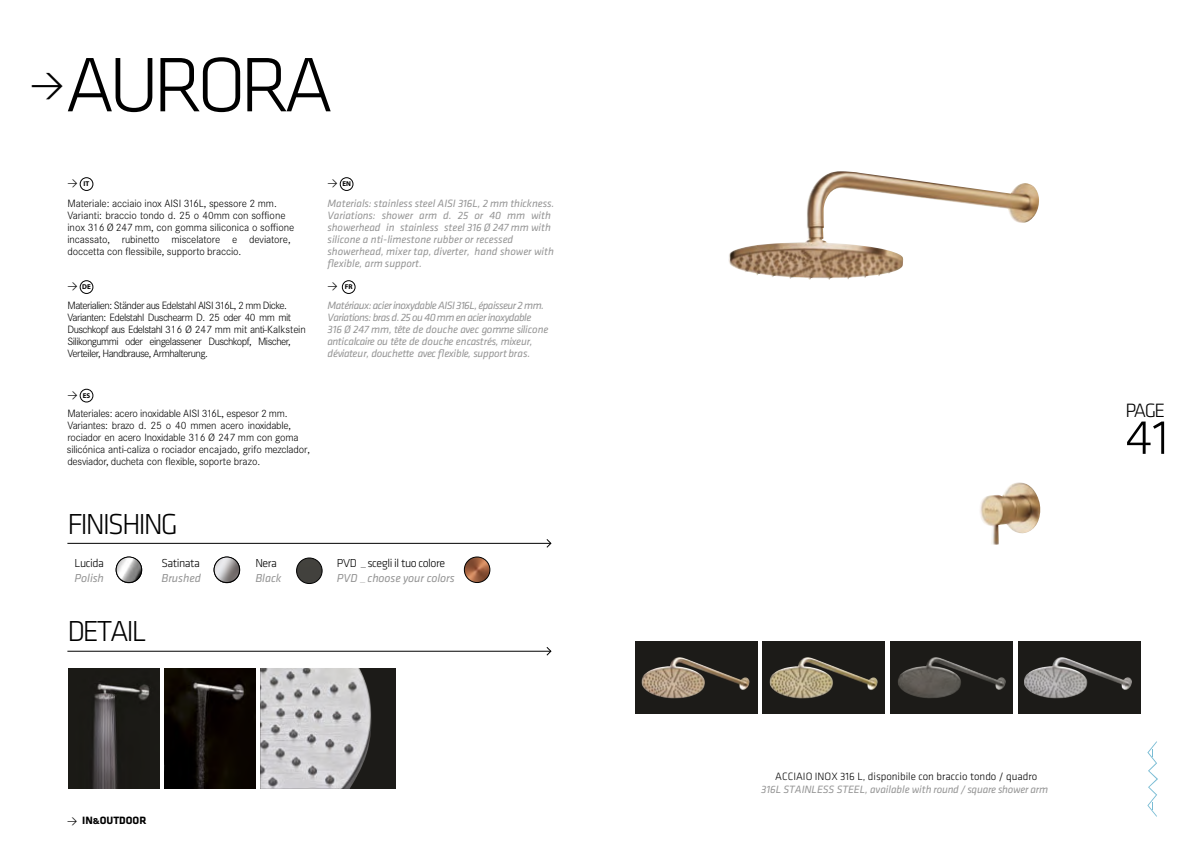
<style>
.page{position:relative;width:1191px;height:842px;background:#fff}
.page>*{position:absolute;margin:0;border:0;box-sizing:border-box;transform-origin:0 0}
.t1{font:300 80px "Klavika";letter-spacing:-.075em;color:#000}
.t2{font:300 50px "Klavika";color:#000}
.t3{font:33.4px "DIN";color:#000}
.t4{font:300 30px "Klavika";letter-spacing:-.075em;color:#000}
.t5{font:300 20px "Klavika";color:#000}
.t6{font:300 12px "Klavika";letter-spacing:-.04em;color:#000}
.t7{font:italic 12px "Klavika";letter-spacing:-.01em;color:#959595}
.t8{font:300 11px/12px "Corporate S";letter-spacing:-.025em;color:#000}
.t9{font:italic 11px/12px "Klavika";letter-spacing:-.01em;color:#959595}
.t10{font:300 11px/12px "Corporate S";letter-spacing:-.05em;color:#000}
.t11{font:italic 11px/12px "Klavika";letter-spacing:-.045em;color:#959595}
.t12{font:300 11px "Klavika";color:#000}
.t13{font:700 11px "Klavika";color:#000}
.t14{font:10px "DIN";color:#000}
.t15{font:700 7px "Myriad";color:#000}
.s1{font-family:"DIN";font-weight:400;font-size:10px}
.s2{font-family:"Verdana";font-size:8px}
</style>
<div class="page">
<div style="left:260px;top:668px;width:136px;height:121px;background:#1c1b18"></div>
<img style="left:260px;top:668px;width:112px;height:121px">
<img style="left:69px;top:668px;width:90px;height:121px">
<div style="left:80px;top:177px;width:13px;height:14px;border:1px solid #000;border-radius:50%"></div>
<div style="left:340px;top:177px;width:13px;height:14px;border:1px solid #000;border-radius:50%"></div>
<div style="left:80px;top:280px;width:13px;height:14px;border:1px solid #000;border-radius:50%"></div>
<div style="left:342px;top:280px;width:13px;height:14px;border:1px solid #000;border-radius:50%"></div>
<div style="left:80px;top:389px;width:13px;height:13px;border:1px solid #000;border-radius:50%"></div>
<hr style="left:67px;top:543px;width:484px;height:1px;background:#000">
<svg style="left:546px;top:539px;width:5px;height:9px"></svg>
<hr style="left:67px;top:651px;width:484px;height:1px;background:#000">
<svg style="left:546px;top:647px;width:5px;height:9px"></svg>
<svg style="left:296px;top:558px;width:26px;height:25px"></svg>
<div style="left:296px;top:558px;width:26px;height:26px;border:1px solid #000;border-radius:50%"></div>
<svg style="left:464px;top:557px;width:26px;height:25px"></svg>
<div style="left:464px;top:557px;width:26px;height:26px;border:1px solid #000;border-radius:50%"></div>
<img style="left:164px;top:668px;width:91px;height:121px">
<svg style="left:116px;top:557px;width:26px;height:26px"></svg>
<div style="left:116px;top:557px;width:26px;height:26px;border:1px solid #000;border-radius:50%"></div>
<svg style="left:214px;top:557px;width:26px;height:26px"></svg>
<div style="left:214px;top:557px;width:26px;height:26px;border:1px solid #000;border-radius:50%"></div>
<svg style="left:1147px;top:741px;width:11px;height:76px"></svg>
<div style="left:890px;top:642px;width:122px;height:72px;background:#1c1b18"></div>
<img style="left:898px;top:657px;width:108px;height:41px">
<div style="left:635px;top:642px;width:122px;height:72px;background:#1c1b18"></div>
<img style="left:641px;top:657px;width:108px;height:42px">
<div style="left:762px;top:642px;width:122px;height:72px;background:#1c1b18"></div>
<img style="left:729px;top:174px;width:174px;height:106px">
<img style="left:769px;top:657px;width:108px;height:42px">
<div style="left:1018px;top:642px;width:122px;height:72px;background:#1c1b18"></div>
<img style="left:1024px;top:657px;width:108px;height:42px">
<h1 class="t1" style="left:65px;top:41px;width:270px">AURORA</h1>
<h3 class="t3" style="left:30px;top:62px;width:36px">&gt;</h3>
<p class="t14" style="left:327px;top:176px;width:12px">&gt;</p>
<p class="t14" style="left:67px;top:176px;width:12px">&gt;</p>
<p class="t15" style="left:84px;top:180px;width:7px">IT</p>
<p class="t15" style="left:342px;top:180px;width:10px">EN</p>
<p class="t8" style="left:67px;top:197px;width:229px">Materiale: acciaio inox AISI 316L, spessore 2 mm.<br>Varianti: braccio tondo d. 25 o 40mm con soffione inox 316 Ø 247 mm, con gomma siliconica o soffione incassato, rubinetto miscelatore e deviatore, doccetta con flessibile, supporto braccio.</p>
<p class="t9" style="left:327px;top:198px;width:228px">Materials: stainless steel AISI 316L, 2 mm thickness.<br>Variations: shower arm d. 25 or 40 mm with showerhead in stainless steel 316 Ø 247 mm with silicone a nti-limestone rubber or recessed showerhead, mixer tap, diverter, hand shower with flexible, arm support.</p>
<p class="t10" style="left:67px;top:299px;width:240px">Materialien: Ständer aus Edelstahl AISI 316L, 2 mm Dicke.<br>Varianten: Edelstahl Duschearm D. 25 oder 40 mm mit Duschkopf aus Edelstahl 316 Ø 247 mm mit anti-Kalkstein Silikongummi oder eingelassener Duschkopf, Mischer, Verteiler, Handbrause, Armhalterung.</p>
<p class="t11" style="left:327px;top:300px;width:223px">Matériaux: acier inoxydable AISI 316L, épaisseur 2 mm.<br>Variations: bras d. 25 ou 40 mm en acier inoxydable 316 Ø 247 mm, tête de douche avec gomme silicone anticalcaire ou tête de douche encastrés, mixeur, déviateur, douchette avec flexible, support bras.</p>
<p class="t14" style="left:67px;top:279px;width:12px">&gt;</p>
<p class="t14" style="left:327px;top:279px;width:12px">&gt;</p>
<p class="t15" style="left:82px;top:283px;width:10px">DE</p>
<p class="t15" style="left:345px;top:283px;width:9px">FR</p>
<p class="t14" style="left:67px;top:388px;width:12px">&gt;</p>
<p class="t15" style="left:83px;top:392px;width:9px">ES</p>
<p class="t8" style="left:67px;top:407px;width:245px">Materiales: acero inoxidable AISI 316L, espesor 2 mm.<br>Variantes: brazo d. 25 o 40 mmen acero inoxidable, rociador en acero Inoxidable 316 Ø 247 mm con goma silicónica anti-caliza o rociador encajado, grifo mezclador, desviador, ducheta con flexible, soporte brazo.</p>
<h3 class="t4" style="left:67px;top:507px;width:112px">FINISHING</h3>
<p class="t6" style="left:75px;top:557px;width:31px">Lucida</p>
<p class="t7" style="left:75px;top:571px;width:31px">Polish</p>
<h3 class="t4" style="left:67px;top:615px;width:81px">DETAIL</h3>
<p class="t6" style="left:161px;top:557px;width:40px">Satinata</p>
<p class="t7" style="left:161px;top:571px;width:41px">Brushed</p>
<p class="t6" style="left:255px;top:557px;width:23px">Nera</p>
<p class="t7" style="left:255px;top:571px;width:28px">Black</p>
<p class="t6" style="left:337px;top:557px;width:110px">PVD _ scegli il tuo colore</p>
<p class="t7" style="left:337px;top:571px;width:119px">PVD _ choose your colors</p>
<p class="t13" style="left:67px;top:814px;width:81px"><span class="s1">&gt;</span> IN<span class="s2">&amp;</span>OUTDOOR</p>
<h3 class="t5" style="left:1125px;top:399px;width:41px">PAGE</h3>
<h2 class="t2" style="left:1125px;top:410px;width:45px">41</h2>
<p class="t12" style="left:775px;top:770px;width:263px">ACCIAIO INOX 316 L, disponibile con braccio tondo / quadro</p>
<p class="t9" style="left:761px;top:783px;width:288px">316L STAINLESS STEEL, available with round / square shower arm</p>
</div>
